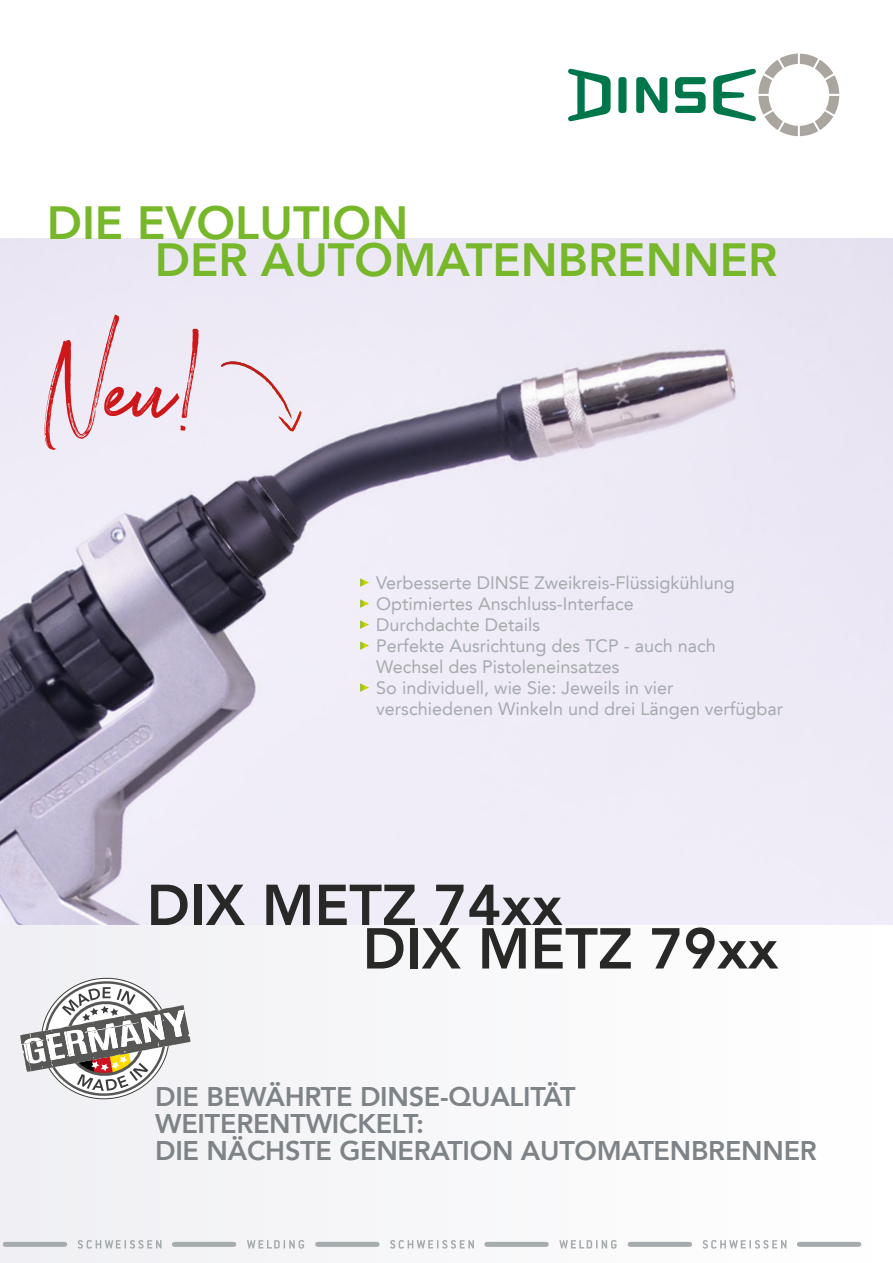
<style>
.page{position:relative;width:893px;height:1263px;background:#fff}
.page>*{position:absolute;margin:0;border:0;box-sizing:border-box;transform-origin:0 0}
.t1{font:119.25px "Brownhill Script";color:#cd1719}
.t2{font:800 57px/43.5px "Avenir LT Std";color:#282827}
.t3{font:800 46.5px/37.5px "Avenir LT Std";color:#77b72a}
.t4{font:800 27px/27px "Avenir LT Std";letter-spacing:-.01em;color:#7d8386}
.t5{font:18px "Avenir LT Std";color:#a6abad}
.s1{font-family:"Minion Pro";color:#fff}
</style>
<div class="page">
<div style="left:0;top:923px;width:893px;height:340px;background:#f8f8fa"></div>
<img style="left:0;top:239px;width:893px;height:686px">
<svg style="left:20px;top:977px;width:171px;height:123px"></svg>
<svg style="left:221px;top:361px;width:61px;height:40px;background:#e9dae3"></svg>
<svg style="left:247px;top:1240px;width:57px;height:8px"></svg>
<svg style="left:78px;top:1240px;width:84px;height:8px"></svg>
<svg style="left:559px;top:1240px;width:58px;height:8px"></svg>
<svg style="left:390px;top:1240px;width:84px;height:8px"></svg>
<svg style="left:703px;top:1240px;width:83px;height:8px"></svg>
<svg style="left:315px;top:1242px;width:65px;height:5px"></svg>
<svg style="left:3px;top:1242px;width:64px;height:5px"></svg>
<svg style="left:172px;top:1242px;width:64px;height:5px"></svg>
<svg style="left:484px;top:1242px;width:65px;height:5px"></svg>
<svg style="left:628px;top:1242px;width:64px;height:5px"></svg>
<svg style="left:797px;top:1242px;width:64px;height:5px"></svg>
<svg style="left:568px;top:68px;width:43px;height:54px"></svg>
<svg style="left:618px;top:77px;width:8px;height:36px"></svg>
<svg style="left:636px;top:77px;width:31px;height:36px"></svg>
<svg style="left:675px;top:77px;width:31px;height:36px"></svg>
<svg style="left:713px;top:54px;width:126px;height:82px"></svg>
<h3 class="t3" style="left:155px;top:204px;width:624px;text-indent:-108px">DIE EVOLUTION<br>DER AUTOMATENBRENNER</h3>
<h1 class="t1" style="left:45px;top:307px;width:155px">Neu!</h1>
<p class="t5" style="left:359px;top:572px;width:377px"><span class="s1">▶</span> Verbesserte DINSE Zweikreis-Flüssigkühlung</p>
<p class="t5" style="left:359px;top:593px;width:276px"><span class="s1">▶</span> Optimiertes Anschluss-Interface</p>
<p class="t5" style="left:359px;top:614px;width:183px"><span class="s1">▶</span> Durchdachte Details</p>
<p class="t5" style="left:359px;top:635px;width:358px"><span class="s1">▶</span> Perfekte Ausrichtung des TCP - auch nach</p>
<p class="t5" style="left:376px;top:656px;width:245px">Wechsel des Pistoleneinsatzes</p>
<p class="t5" style="left:359px;top:677px;width:316px"><span class="s1">▶</span> So individuell, wie Sie: Jeweils in vier</p>
<p class="t5" style="left:376px;top:698px;width:408px">verschiedenen Winkeln und drei Längen verfügbar</p>
<h2 class="t2" style="left:363px;top:884px;width:417px;text-indent:-216px">DIX METZ 74xx<br>DIX METZ 79xx</h2>
<h3 class="t4" style="left:155px;top:1083px;width:663px">DIE BEWÄHRTE DINSE-QUALITÄT<br>WEITERENTWICKELT:<br>DIE NÄCHSTE GENERATION AUTOMATENBRENNER</h3>
</div>
